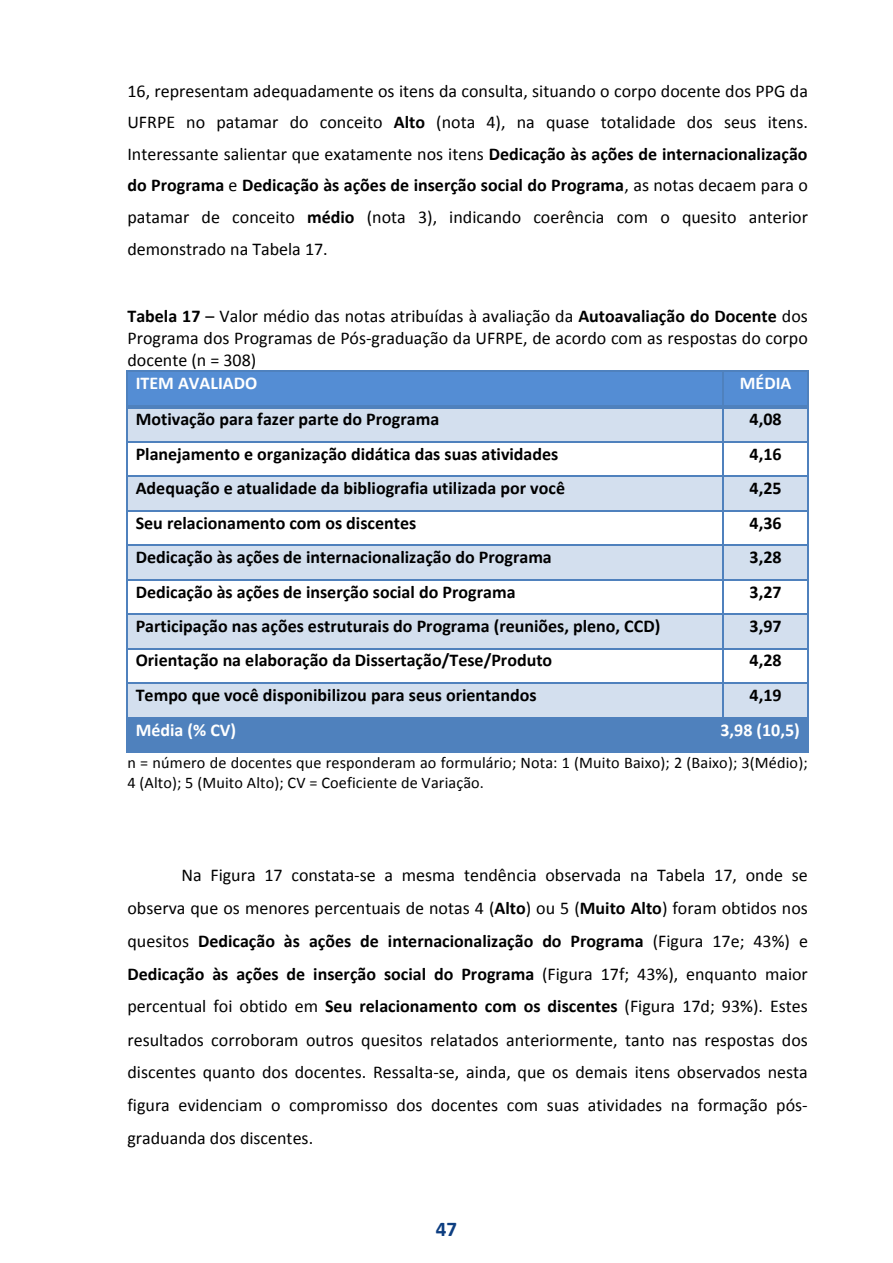
<style>
.page{position:relative;width:893px;height:1263px;background:#fff}
.page>*{position:absolute;margin:0;border:0;box-sizing:border-box;transform-origin:0 0}
.t1{font:700 21px "Calibri";color:#0d3e81}
.t2{font:18px/33px "Calibri";color:#000;text-align:justify}
.t3{font:700 18px "Calibri";color:#000}
.t4{font:700 18px "Calibri";color:#fff}
.t5{font:16.2px/20.1px "Calibri";letter-spacing:.01em;color:#000}
.s1{font-weight:700}
</style>
<div class="page">
<div style="left:128px;top:372px;width:594px;height:33px;background:#548dd4"></div>
<div style="left:724px;top:372px;width:83px;height:33px;background:#548dd4"></div>
<hr style="left:128px;top:370px;width:594px;height:2px;background:#4f81bd">
<hr style="left:724px;top:370px;width:83px;height:2px;background:#4f81bd">
<hr style="left:127px;top:372px;width:1px;height:33px;background:#4f81bd">
<hr style="left:722px;top:372px;width:2px;height:33px;background:#4f81bd">
<hr style="left:807px;top:372px;width:2px;height:33px;background:#4f81bd">
<div style="left:128px;top:408px;width:594px;height:33px;background:#d3dfee"></div>
<div style="left:724px;top:408px;width:83px;height:33px;background:#d3dfee"></div>
<hr style="left:128px;top:405px;width:594px;height:3px;background:#4f81bd">
<hr style="left:725px;top:405px;width:82px;height:3px;background:#4f81bd">
<hr style="left:127px;top:408px;width:1px;height:33px;background:#4f81bd">
<hr style="left:722px;top:408px;width:2px;height:33px;background:#4f81bd">
<hr style="left:807px;top:408px;width:2px;height:33px;background:#4f81bd">
<hr style="left:128px;top:441px;width:594px;height:2px;background:#4f81bd">
<hr style="left:724px;top:441px;width:83px;height:2px;background:#4f81bd">
<hr style="left:127px;top:443px;width:1px;height:33px;background:#4f81bd">
<hr style="left:722px;top:443px;width:2px;height:33px;background:#4f81bd">
<hr style="left:807px;top:443px;width:2px;height:33px;background:#4f81bd">
<div style="left:128px;top:477px;width:594px;height:33px;background:#d3dfee"></div>
<div style="left:724px;top:477px;width:83px;height:33px;background:#d3dfee"></div>
<hr style="left:128px;top:476px;width:594px;height:1px;background:#4f81bd">
<hr style="left:724px;top:476px;width:83px;height:1px;background:#4f81bd">
<hr style="left:127px;top:477px;width:1px;height:33px;background:#4f81bd">
<hr style="left:722px;top:477px;width:2px;height:33px;background:#4f81bd">
<hr style="left:807px;top:477px;width:2px;height:33px;background:#4f81bd">
<hr style="left:128px;top:510px;width:594px;height:2px;background:#4f81bd">
<hr style="left:724px;top:510px;width:83px;height:2px;background:#4f81bd">
<hr style="left:127px;top:512px;width:1px;height:33px;background:#4f81bd">
<hr style="left:722px;top:512px;width:2px;height:33px;background:#4f81bd">
<hr style="left:807px;top:512px;width:2px;height:33px;background:#4f81bd">
<div style="left:128px;top:546px;width:594px;height:33px;background:#d3dfee"></div>
<div style="left:724px;top:546px;width:83px;height:33px;background:#d3dfee"></div>
<hr style="left:128px;top:545px;width:594px;height:1px;background:#4f81bd">
<hr style="left:724px;top:545px;width:83px;height:1px;background:#4f81bd">
<hr style="left:127px;top:546px;width:1px;height:33px;background:#4f81bd">
<hr style="left:722px;top:546px;width:2px;height:33px;background:#4f81bd">
<hr style="left:807px;top:546px;width:2px;height:33px;background:#4f81bd">
<hr style="left:128px;top:579px;width:594px;height:2px;background:#4f81bd">
<hr style="left:724px;top:579px;width:83px;height:2px;background:#4f81bd">
<hr style="left:127px;top:581px;width:1px;height:32px;background:#4f81bd">
<hr style="left:722px;top:581px;width:2px;height:32px;background:#4f81bd">
<hr style="left:807px;top:581px;width:2px;height:32px;background:#4f81bd">
<div style="left:128px;top:615px;width:594px;height:33px;background:#d3dfee"></div>
<div style="left:724px;top:615px;width:83px;height:33px;background:#d3dfee"></div>
<hr style="left:128px;top:613px;width:594px;height:2px;background:#4f81bd">
<hr style="left:724px;top:613px;width:83px;height:2px;background:#4f81bd">
<hr style="left:127px;top:615px;width:1px;height:33px;background:#4f81bd">
<hr style="left:722px;top:615px;width:2px;height:33px;background:#4f81bd">
<hr style="left:807px;top:615px;width:2px;height:33px;background:#4f81bd">
<hr style="left:128px;top:648px;width:594px;height:1px;background:#4f81bd">
<hr style="left:724px;top:648px;width:83px;height:1px;background:#4f81bd">
<hr style="left:127px;top:649px;width:1px;height:34px;background:#4f81bd">
<hr style="left:722px;top:649px;width:2px;height:34px;background:#4f81bd">
<hr style="left:807px;top:649px;width:2px;height:34px;background:#4f81bd">
<div style="left:128px;top:684px;width:594px;height:33px;background:#d3dfee"></div>
<div style="left:724px;top:684px;width:83px;height:33px;background:#d3dfee"></div>
<hr style="left:128px;top:683px;width:594px;height:1px;background:#4f81bd">
<hr style="left:724px;top:683px;width:83px;height:1px;background:#4f81bd">
<hr style="left:127px;top:684px;width:1px;height:33px;background:#4f81bd">
<hr style="left:722px;top:684px;width:2px;height:33px;background:#4f81bd">
<hr style="left:807px;top:684px;width:2px;height:33px;background:#4f81bd">
<div style="left:128px;top:719px;width:679px;height:32px;background:#4f81bd"></div>
<hr style="left:128px;top:717px;width:594px;height:1px;background:#4f81bd">
<hr style="left:724px;top:717px;width:83px;height:1px;background:#4f81bd">
<hr style="left:127px;top:718px;width:1px;height:33px;background:#4f81bd">
<hr style="left:128px;top:751px;width:679px;height:2px;background:#4f81bd">
<hr style="left:807px;top:718px;width:2px;height:33px;background:#4f81bd">
<p class="t2" style="left:127px;top:75px;width:682px;line-height:31.7px">16, representam adequadamente os itens da consulta, situando o corpo docente dos PPG da UFRPE no patamar do conceito <span class="s1">Alto</span> (nota 4), na quase totalidade dos seus itens.<br>Interessante salientar que exatamente nos itens <span class="s1">Dedicação às ações de internacionalização do Programa</span> e <span class="s1">Dedicação às ações de inserção social do Programa</span>, as notas decaem para o patamar de conceito <span class="s1">médio</span> (nota 3), indicando coerência com o quesito anterior demonstrado na Tabela 17.</p>
<p class="t2" style="left:127px;top:299px;width:682px"><span class="s1">Tabela 17</span> – Valor médio das notas atribuídas à avaliação da <span class="s1">Autoavaliação do Docente</span> dos</p>
<p class="t2" style="left:127px;top:321px;width:682px">Programa dos Programas de Pós-graduação da UFRPE, de acordo com as respostas do corpo</p>
<p class="t2" style="left:127px;top:343px;width:130px">docente (n = 308)</p>
<p class="t4" style="left:136px;top:371px;width:123px">ITEM AVALIADO</p>
<p class="t4" style="left:740px;top:371px;width:53px">MÉDIA</p>
<p class="t3" style="left:136px;top:408px;width:305px">Motivação para fazer parte do Programa</p>
<p class="t3" style="left:750px;top:408px;width:34px">4,08</p>
<p class="t3" style="left:136px;top:442px;width:424px">Planejamento e organização didática das suas atividades</p>
<p class="t3" style="left:750px;top:442px;width:34px">4,16</p>
<p class="t3" style="left:136px;top:477px;width:431px">Adequação e atualidade da bibliografia utilizada por você</p>
<p class="t3" style="left:750px;top:477px;width:34px">4,25</p>
<p class="t3" style="left:136px;top:511px;width:282px">Seu relacionamento com os discentes</p>
<p class="t3" style="left:750px;top:511px;width:34px">4,36</p>
<p class="t3" style="left:136px;top:546px;width:418px">Dedicação às ações de internacionalização do Programa</p>
<p class="t3" style="left:750px;top:546px;width:34px">3,28</p>
<p class="t3" style="left:136px;top:580px;width:381px">Dedicação às ações de inserção social do Programa</p>
<p class="t3" style="left:750px;top:580px;width:34px">3,27</p>
<p class="t3" style="left:136px;top:614px;width:526px">Participação nas ações estruturais do Programa (reuniões, pleno, CCD)</p>
<p class="t3" style="left:750px;top:614px;width:34px">3,97</p>
<p class="t3" style="left:136px;top:649px;width:418px">Orientação na elaboração da Dissertação/Tese/Produto</p>
<p class="t3" style="left:750px;top:649px;width:34px">4,28</p>
<p class="t3" style="left:136px;top:683px;width:402px">Tempo que você disponibilizou para seus orientandos</p>
<p class="t3" style="left:750px;top:683px;width:34px">4,19</p>
<p class="t4" style="left:136px;top:718px;width:102px">Média (% CV)</p>
<p class="t4" style="left:720px;top:718px;width:81px">3,98 (10,5)</p>
<p class="t5" style="left:127px;top:753px;width:682px">n = número de docentes que responderam ao formulário; Nota: 1 (Muito Baixo); 2 (Baixo); 3(Médio);<br>4 (Alto); 5 (Muito Alto); CV = Coeficiente de Variação.</p>
<p class="t2" style="left:127px;top:858px;width:682px;text-indent:54px">Na Figura 17 constata-se a mesma tendência observada na Tabela 17, onde se observa que os menores percentuais de notas 4 (<span class="s1">Alto</span>) ou 5 (<span class="s1">Muito Alto</span>) foram obtidos nos quesitos <span class="s1">Dedicação às ações de internacionalização do Programa</span> (Figura 17e; 43%) e <span class="s1">Dedicação às ações de inserção social do Programa</span> (Figura 17f; 43%), enquanto maior percentual foi obtido em <span class="s1">Seu relacionamento com os discentes</span> (Figura 17d; 93%). Estes resultados corroboram outros quesitos relatados anteriormente, tanto nas respostas dos discentes quanto dos docentes. Ressalta-se, ainda, que os demais itens observados nesta figura evidenciam o compromisso dos docentes com suas atividades na formação pós&shy;graduanda dos discentes.</p>
<p class="t1" style="left:436px;top:1214px;width:23px">47</p>
</div>
